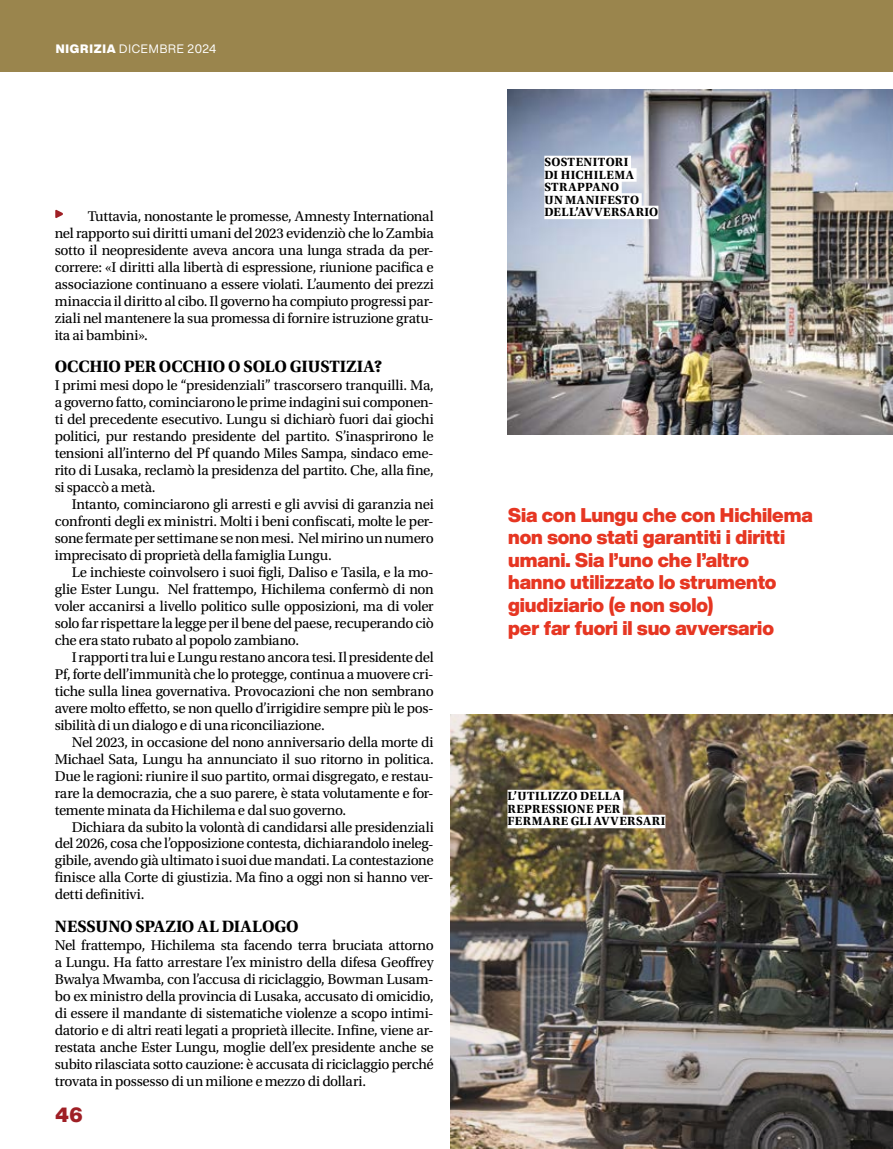
<style>
.page{position:relative;width:893px;height:1149px;background:#fff}
.page>*{position:absolute;margin:0;border:0;box-sizing:border-box;transform-origin:0 0}
.t1{font:900 20.25px "Helvetica Now Display";color:#9f1f25}
.t2{font:900 19.5px/22.5px "Helvetica Now Display";letter-spacing:-.005em;color:#e63622}
.t3{font:700 17.25px "Utopia Std";letter-spacing:-.01em;color:#000}
.t4{font:300 16.5px "A Beckett";letter-spacing:.07em;color:#fff}
.t5{font:14.85px/17px "Utopia Std";letter-spacing:-.02em;color:#000;text-align:justify}
.t6{font:700 12.45px/12.5px "Utopia Std";letter-spacing:.035em;color:#000}
.t7{font:12px "Helvetica Now Display";letter-spacing:.07em;color:#fff}
.s1{font-weight:900}
.s2{font-size:15px}
</style>
<div class="page">
<img style="left:507px;top:89px;width:386px;height:346px">
<div style="left:544px;top:156px;width:87px;height:13px;background:#fff"></div>
<div style="left:544px;top:168px;width:93px;height:14px;background:#fff"></div>
<div style="left:544px;top:181px;width:78px;height:13px;background:#fff"></div>
<div style="left:544px;top:193px;width:98px;height:13px;background:#fff"></div>
<div style="left:544px;top:206px;width:114px;height:13px;background:#fff"></div>
<svg style="left:55px;top:209px;width:8px;height:9px"></svg>
<img style="left:451px;top:714px;width:442px;height:434px">
<div style="left:507px;top:789px;width:116px;height:14px;background:#fff"></div>
<div style="left:507px;top:802px;width:116px;height:13px;background:#fff"></div>
<div style="left:507px;top:814px;width:158px;height:14px;background:#fff"></div>
<div style="left:0;top:0;width:893px;height:71px;background:#9a854d"></div>
<p class="t7" style="left:56px;top:40px;width:162px"><span class="s1">NIGRIZIA</span> DICEMBRE 2024</p>
<p class="t4" style="left:136px;top:40px;width:155px">MURAGLIA VERDE PANAFRICANA</p>
<p class="t5" style="left:55px;top:208px;width:381px;text-indent:33px">Tuttavia, nonostante le promesse, Amnesty International nel rapporto sui diritti umani del 2023 evidenziò che lo Zambia sotto il neopresidente aveva ancora una lunga strada da per&shy;correre: «I diritti alla libertà di espressione, riunione pacifica e associazione continuano a essere violati. L’aumento dei prezzi minaccia il diritto al cibo. Il governo ha compiuto progressi par&shy;ziali nel mantenere la sua promessa di fornire istruzione gratu&shy;ita ai bambini».</p>
<p class="t3" style="left:55px;top:356px;width:329px">OCCHIO PER OCCHIO O SOLO GIUSTIZIA?</p>
<p class="t5" style="left:55px;top:377px;width:381px">I p<span class="s2">ri</span>mi mesi dopo le “presidenziali” trascorsero tranquilli. Ma, a governo fatto, cominciarono le prime indagini sui componen&shy;ti del precedente esecutivo. Lungu si dichiarò fuori dai giochi politici, pur restando presidente del partito. S’inasprirono le tensioni all’interno del Pf quando Miles Sampa, sindaco eme&shy;rito di Lusaka, reclamò la presidenza del partito. Che, alla fine, si spaccò a metà.</p>
<p class="t5" style="left:55px;top:496px;width:380px;text-indent:17px">Intanto, cominciarono gli arresti e gli avvisi di garanzia nei confronti degli ex ministri. Molti i beni confiscati, molte le per&shy;sone fermate per settimane se non mesi. Nel mirino un numero imprecisato di proprietà della famiglia Lungu.</p>
<p class="t5" style="left:55px;top:564px;width:380px;text-indent:17px">Le inchieste coinvolsero i suoi figli, Daliso e Tasila, e la mo&shy;glie Ester Lungu. Nel frattempo, Hichilema confermò di non voler accanirsi a livello politico sulle opposizioni, ma di voler solo far rispettare la legge per il bene del paese, recuperando ciò che era stato rubato al popolo zambiano.</p>
<p class="t5" style="left:55px;top:648px;width:380px;text-indent:17px">I rapporti tra lui e Lungu restano ancora tesi. Il presidente del Pf, forte dell’immunità che lo protegge, continua a muovere cri&shy;tiche sulla linea governativa. Provocazioni che non sembrano avere molto effetto, se non quello d’irrigidire sempre più le pos&shy;sibilità di un dialogo e di una riconciliazione.</p>
<p class="t5" style="left:55px;top:733px;width:380px;text-indent:17px">Nel 2023, in occasione del nono anniversario della morte di Michael Sata, Lungu ha annunciato il suo ritorno in politica.<br>Due le ragioni: riunire il suo partito, ormai disgregato, e restau&shy;rare la democrazia, che a suo parere, è stata volutamente e for&shy;temente minata da Hichilema e dal suo governo.</p>
<p class="t5" style="left:55px;top:818px;width:380px;text-indent:17px">Dichiara da subito la volontà di candidarsi alle presidenziali del 2026, cosa che l’opposizione contesta, dichiarandolo ineleg&shy;gibile, avendo già ultimato i suoi due mandati. La contestazione finisce alla Corte di giustizia. Ma fino a oggi non si hanno ver&shy;detti definitivi.</p>
<p class="t3" style="left:55px;top:915px;width:245px">NESSUNO SPAZIO AL DIALOGO</p>
<p class="t5" style="left:55px;top:936px;width:381px">N<span class="s2">e</span>l frattempo, Hichilema sta facendo terra bruciata attorno a Lungu. Ha fatto arrestare l’ex ministro della difesa Geoffrey Bwalya Mwamba, con l’accusa di riciclaggio, Bowman Lusam&shy;bo ex ministro della provincia di Lusaka, accusato di omicidio, di essere il mandante di sistematiche violenze a scopo intimi&shy;datorio e di altri reati legati a proprietà illecite. Infine, viene ar&shy;restata anche Ester Lungu, moglie dell’ex presidente anche se subito rilasciata sotto cauzione: è accusata di riciclaggio perché trovata in possesso di un milione e mezzo di dollari.</p>
<h1 class="t1" style="left:55px;top:1100px;width:29px">46</h1>
<p class="t6" style="left:544px;top:156px;width:115px">SOSTENITORI<br>DI HICHILEMA<br>STRAPPANO<br>UN MANIFESTO<br>DELL’AVVERSARIO</p>
<h2 class="t2" style="left:508px;top:503px;width:306px">Sia con Lungu che con Hichilema non sono stati garantiti i diritti umani. Sia l’uno che l’altro<br>hanno utilizzato lo strumento giudiziario (e non solo)<br>per far fuori il suo avversario</h2>
<p class="t6" style="left:507px;top:790px;width:159px">L’UTILIZZO DELLA<br>REPRESSIONE PER<br>FERMARE GLI AVVERSARI</p>
</div>
